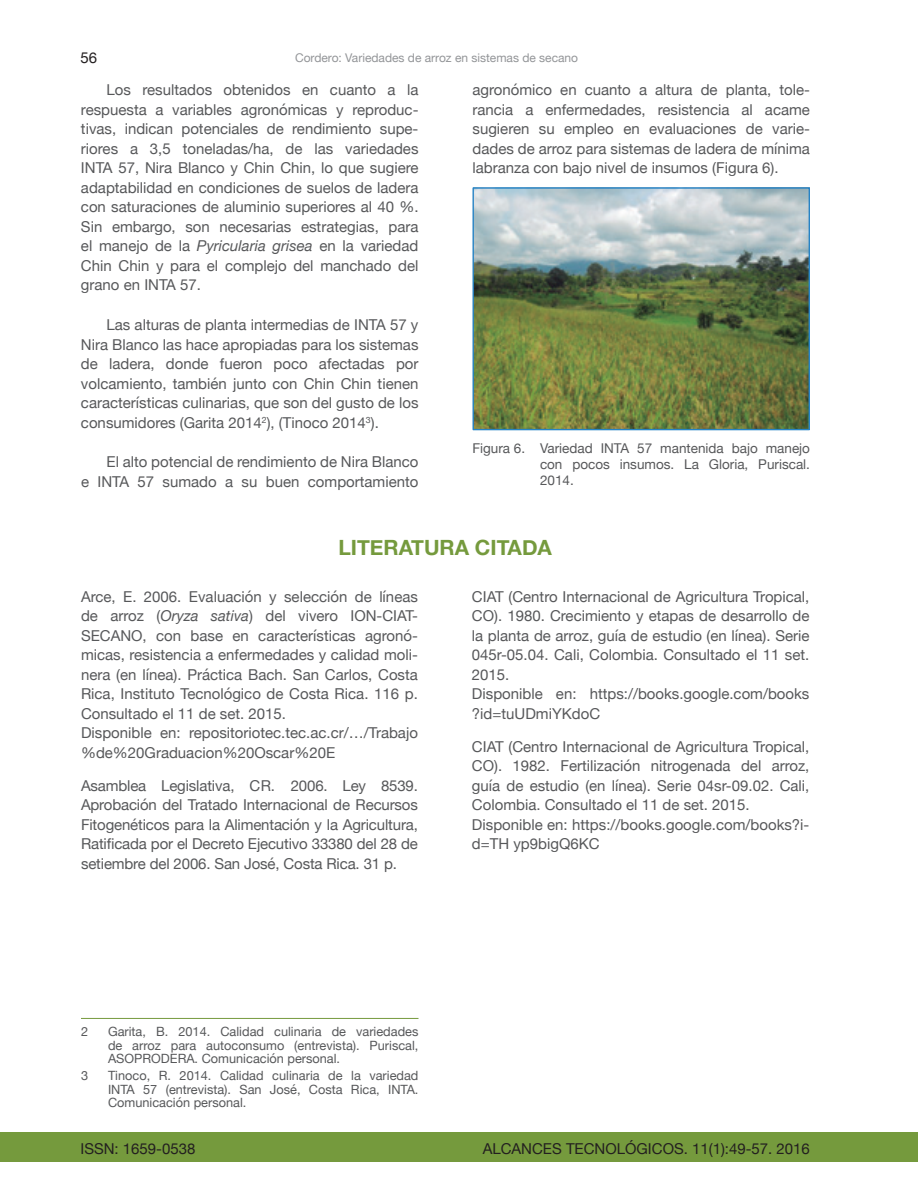
<style>
.page{position:relative;width:918px;height:1188px;background:#fff}
.page>*{position:absolute;margin:0;border:0;box-sizing:border-box;transform-origin:0 0}
.t1{font:700 21px "Helvetica Neue";color:#759a3d}
.t2{font:15px/19.5px "Helvetica Neue";color:#57585a;text-align:justify}
.t3{font:15px "Helvetica Neue";color:#231f20}
.t4{font:13.5px/16.2px "Helvetica Neue";color:#57585a;text-align:justify}
.t5{font:12.75px/13.5px "Helvetica Neue";color:#57585a;text-align:justify}
.t6{font:12px "Helvetica Neue";color:#939598}
.s1{font-style:italic}
</style>
<div class="page">
<div style="left:0;top:1132px;width:918px;height:30px;background:#759a3d"></div>
<img style="left:475px;top:189px;width:333px;height:239px">
<div style="left:473px;top:187px;width:337px;height:243px;border:1px solid #2783c5"></div>
<hr style="left:81px;top:1018px;width:337px;height:1px;background:#759a3d">
<p class="t3" style="left:80px;top:47px;width:18px">56</p>
<p class="t6" style="left:295px;top:49px;width:285px">Cordero: Variedades de arroz en sistemas de secano</p>
<p class="t2" style="left:81px;top:81px;width:339px;text-indent:26px">Los resultados obtenidos en cuanto a la respuesta a variables agronómicas y reproduc&shy;tivas, indican potenciales de rendimiento supe&shy;riores a 3,5 toneladas/ha, de las variedades INTA 57, Nira Blanco y Chin Chin, lo que sugiere adaptabilidad en condiciones de suelos de ladera con saturaciones de aluminio superiores al 40 %.<br>Sin embargo, son necesarias estrategias, para el manejo de la <span class="s1">Pyricularia grisea</span> en la variedad Chin Chin y para el complejo del manchado del grano en INTA 57.</p>
<p class="t2" style="left:81px;top:316px;width:339px;text-indent:26px">Las alturas de planta intermedias de INTA 57 y Nira Blanco las hace apropiadas para los sistemas de ladera, donde fueron poco afectadas por volcamiento, también junto con Chin Chin tienen características culinarias, que son del gusto de los consumidores (Garita 2014<sup>2</sup>), (Tinoco 2014<sup>3</sup>).</p>
<p class="t2" style="left:81px;top:453px;width:339px;text-align:right">El alto potencial de rendimiento de Nira Blanco<br>e INTA 57 sumado a su buen comportamiento</p>
<p class="t2" style="left:472px;top:81px;width:339px">agronómico en cuanto a altura de planta, tole&shy;rancia a enfermedades, resistencia al acame sugieren su empleo en evaluaciones de varie&shy;dades de arroz para sistemas de ladera de mínima labranza con bajo nivel de insumos (Figura 6).</p>
<p class="t4" style="left:540px;top:441px;width:272px;text-indent:-68px">Figura 6. Variedad INTA 57 mantenida bajo manejo con pocos insumos. La Gloria, Puriscal.<br>2014.</p>
<h1 class="t1" style="left:338px;top:531px;width:215px">LITERATURA CITADA</h1>
<p class="t2" style="left:81px;top:587px;width:338px;text-align:left">Arce, E. 2006. Evaluación y selección de líneas de arroz (<span class="s1">Oryza sativa</span>) del vivero ION-CIAT-SECANO, con base en características agronó&shy;micas, resistencia a enfermedades y calidad moli&shy;nera (en línea). Práctica Bach. San Carlos, Costa Rica, Instituto Tecnológico de Costa Rica. 116 p.<br>Consultado el 11 de set. 2015.<br>Disponible en: repositoriotec.tec.ac.cr/…/Trabajo %de%20Graduacion%20Oscar%20E</p>
<p class="t2" style="left:81px;top:776px;width:338px">Asamblea Legislativa, CR. 2006. Ley 8539.<br>Aprobación del Tratado Internacional de Recursos Fitogenéticos para la Alimentación y la Agricultura, Ratificada por el Decreto Ejecutivo 33380 del 28 de setiembre del 2006. San José, Costa Rica. 31 p.</p>
<p class="t2" style="left:472px;top:587px;width:339px;text-align:left">CIAT (Centro Internacional de Agricultura Tropical, CO). 1980. Crecimiento y etapas de desarrollo de la planta de arroz, guía de estudio (en línea). Serie 045r-05.04. Cali, Colombia. Consultado el 11 set.<br>2015.<br>Disponible en: https://books.google.com/books ?id=tuUDmiYKdoC</p>
<p class="t2" style="left:472px;top:737px;width:339px;text-align:left">CIAT (Centro Internacional de Agricultura Tropical, CO). 1982. Fertilización nitrogenada del arroz, guía de estudio (en línea). Serie 04sr-09.02. Cali, Colombia. Consultado el 11 de set. 2015.<br>Disponible en: https://books.google.com/books?i&shy;d=TH yp9bigQ6KC</p>
<p class="t5" style="left:81px;top:1026px;width:9px">2</p>
<p class="t5" style="left:108px;top:1026px;width:312px">Garita, B. 2014. Calidad culinaria de variedades de arroz para autoconsumo (entrevista). Puriscal, ASOPRODERA. Comunicación personal.</p>
<p class="t5" style="left:81px;top:1069px;width:9px">3</p>
<p class="t5" style="left:108px;top:1069px;width:312px">Tinoco, R. 2014. Calidad culinaria de la variedad INTA 57 (entrevista). San José, Costa Rica, INTA.<br>Comunicación personal.</p>
<p class="t3" style="left:80px;top:1137px;width:117px">ISSN: 1659-0538</p>
<p class="t3" style="left:483px;top:1137px;width:329px">ALCANCES TECNOLÓGICOS. 11(1):49-57. 2016</p>
</div>
